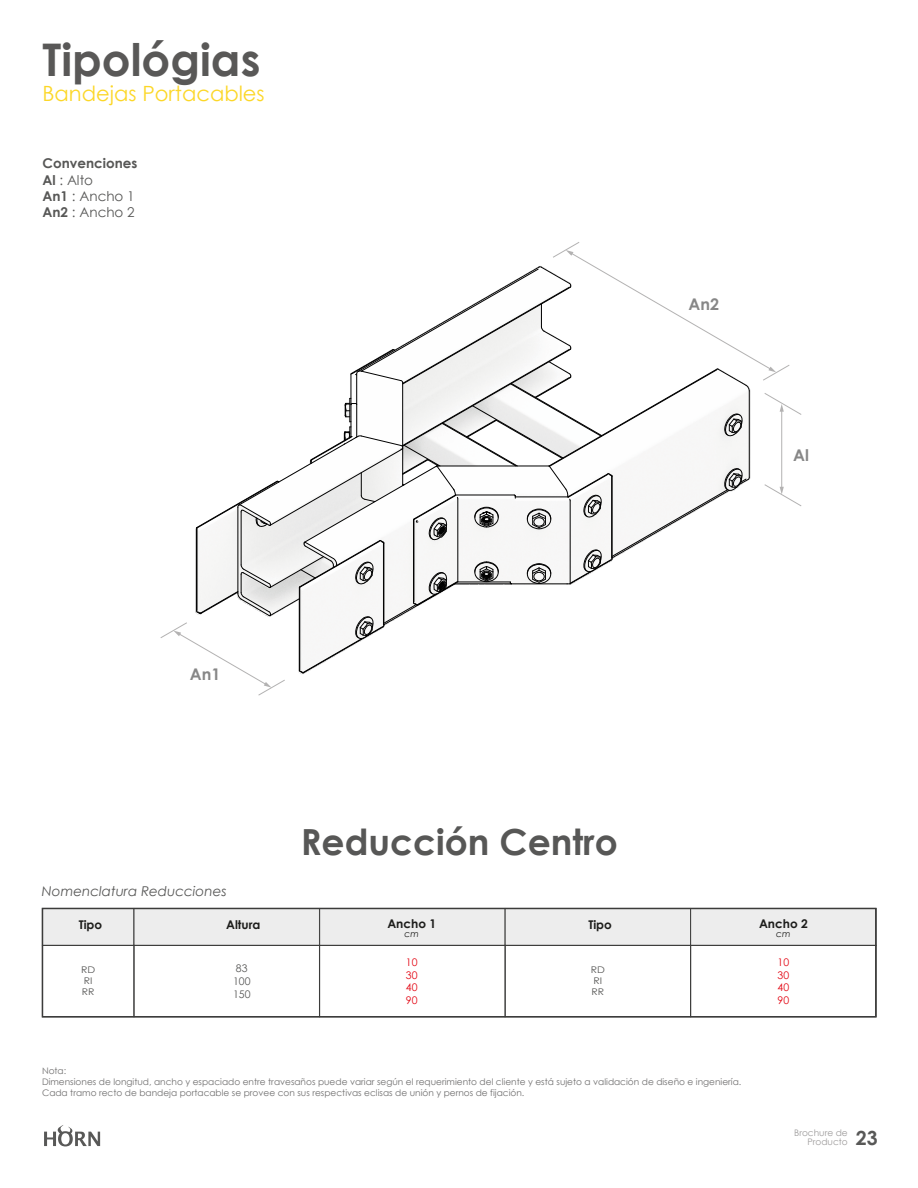
<style>
.page{position:relative;width:918px;height:1188px;background:#fff}
.page>*{position:absolute;margin:0;border:0;box-sizing:border-box;transform-origin:0 0}
.t1{font:700 45px "Century Gothic";color:#595857}
.t2{font:700 36px "Century Gothic";color:#575756}
.t3{font:21px "Century Gothic";color:#fcd728}
.t4{font:700 19.5px "Century Gothic";color:#585857}
.t5{font:700 16.2px "Century Gothic";color:#878787}
.t6{font:700 16.05px "Century Gothic";color:#878787}
.t7{font:700 13.5px/16.2px "Century Gothic";color:#575756}
.t8{font:italic 13.5px "Century Gothic";color:#575756}
.t9{font:700 12px "Century Gothic";color:#1d1d1b}
.t10{font:10.5px/12.6px "Century Gothic";color:#e30613;text-align:justify}
.t11{font:10.5px/12.6px "Century Gothic";color:#575756}
.t12{font:9.15px/10.9px "Century Gothic";color:#575756;scale:1.14 1}
.t13{font:9px/10.8px "Century Gothic";color:#706f6f}
.t14{font:9px/9px "Century Gothic";color:#9d9b9b;text-align:right}
.t15{font:italic 9px "Century Gothic";color:#1d1d1b}
.s1{font-weight:400}
</style>
<div class="page">
<div style="left:42px;top:908px;width:92px;height:38px;background:#ededed;border:1px solid #3c3c3b"></div>
<div style="left:42px;top:945px;width:92px;height:72px;border:1px solid #3c3c3b"></div>
<div style="left:134px;top:908px;width:186px;height:38px;background:#ededed"></div>
<div style="left:134px;top:945px;width:186px;height:72px;border:1px solid #3c3c3b"></div>
<div style="left:319px;top:908px;width:186px;height:38px;background:#ededed"></div>
<div style="left:319px;top:945px;width:186px;height:72px;border:1px solid #3c3c3b"></div>
<div style="left:504px;top:908px;width:187px;height:38px;background:#ededed"></div>
<div style="left:504px;top:945px;width:186px;height:72px;border:1px solid #3c3c3b"></div>
<div style="left:690px;top:908px;width:186px;height:38px;background:#ededed"></div>
<div style="left:690px;top:945px;width:186px;height:72px;border:1px solid #3c3c3b"></div>
<div style="left:42px;top:908px;width:834px;height:110px;border:2px solid #3c3c3b"></div>
<svg style="left:160px;top:242px;width:642px;height:454px"></svg>
<svg style="left:44px;top:1125px;width:56px;height:21px"></svg>
<h1 class="t1" style="left:43px;top:26px;width:219px">Tipológias</h1>
<h3 class="t3" style="left:43px;top:79px;width:224px">Bandejas Portacables</h3>
<h3 class="t7" style="left:43px;top:155px;width:96px">Convenciones<br>Al <span class="s1">: Alto<br></span>An1 <span class="s1">: Ancho 1<br></span>An2 <span class="s1">: Ancho 2</span></h3>
<h3 class="t6" style="left:688px;top:292px;width:32px">An2</h3>
<h3 class="t5" style="left:793px;top:443px;width:17px">Al</h3>
<h3 class="t6" style="left:190px;top:662px;width:32px">An1</h3>
<h2 class="t2" style="left:301px;top:814px;width:318px">Reducción Centro</h2>
<h3 class="t8" style="left:42px;top:882px;width:186px">Nomenclatura Reducciones</h3>
<h3 class="t9" style="left:79px;top:916px;width:25px">Tipo</h3>
<h3 class="t9" style="left:226px;top:916px;width:36px">Altura</h3>
<h3 class="t9" style="left:387px;top:914px;width:50px">Ancho 1</h3>
<p class="t15" style="left:404px;top:927px;width:16px">cm</p>
<p class="t12" style="left:81px;top:965px;width:14px">RD<br>RI<br>RR</p>
<p class="t11" style="left:233px;top:962px;width:19px">83<br>100<br>150</p>
<p class="t10" style="left:406px;top:956px;width:13px">10<br>30<br>40<br>90</p>
<h3 class="t9" style="left:588px;top:916px;width:25px">Tipo</h3>
<p class="t12" style="left:590px;top:965px;width:14px">RD<br>RI<br>RR</p>
<h3 class="t9" style="left:759px;top:914px;width:50px">Ancho 2</h3>
<p class="t15" style="left:776px;top:927px;width:16px">cm</p>
<p class="t10" style="left:777px;top:956px;width:13px">10<br>30<br>40<br>90</p>
<p class="t13" style="left:42px;top:1066px;width:700px">Nota:<br>Dimensiones de longitud, ancho y espaciado entre travesaños puede variar según el requerimiento del cliente y está sujeto a validación de diseño e ingeniería.<br>Cada tramo recto de bandeja portacable se provee con sus respectivas eclisas de unión y pernos de fijación.</p>
<p class="t14" style="left:794px;top:1129px;width:55px">Brochure de<br>Producto</p>
<h3 class="t4" style="left:855px;top:1123px;width:23px">23</h3>
</div>
